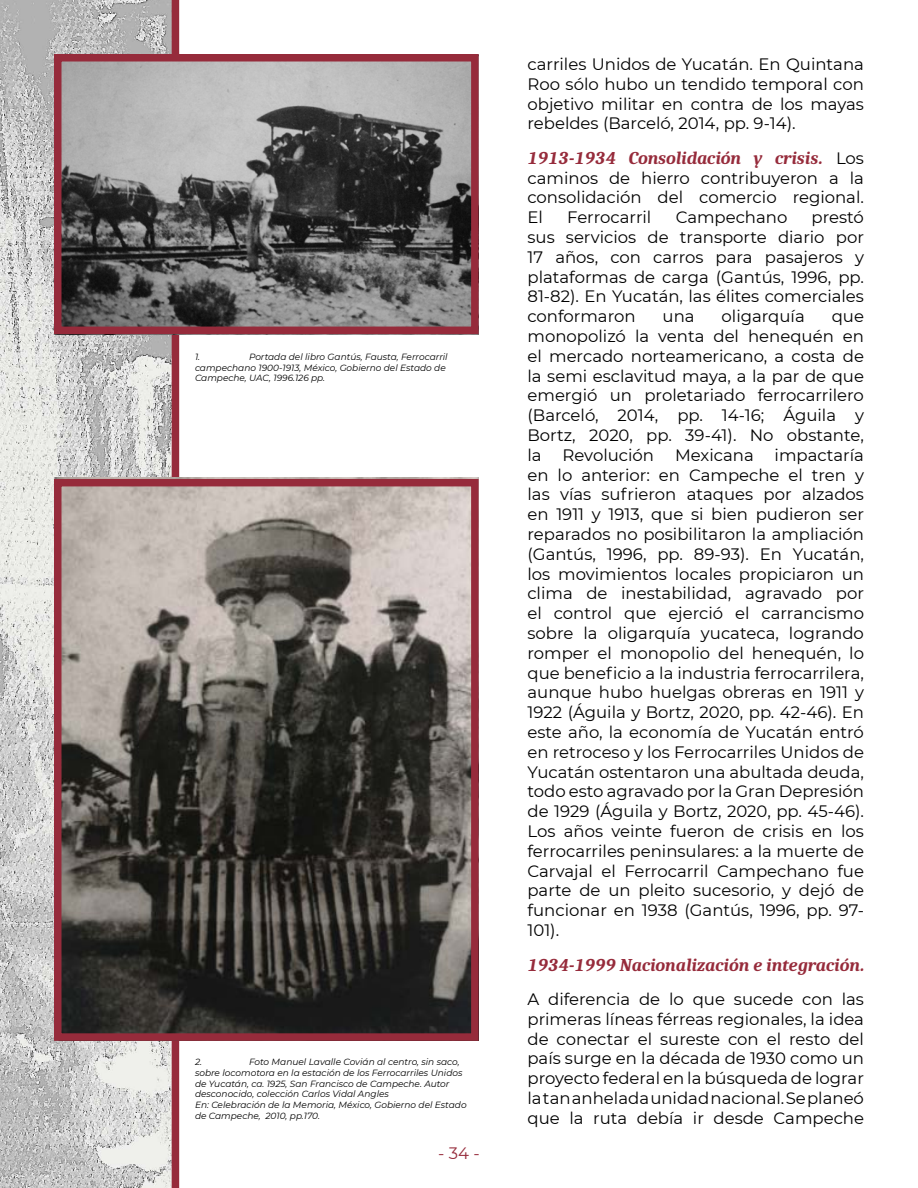
<style>
.page{position:relative;width:918px;height:1188px;background:#fff}
.page>*{position:absolute;margin:0;border:0;box-sizing:border-box;transform-origin:0 0}
.t1{font:italic 700 18px "Caladea";color:#962b3b}
.t2{font:16.5px/19.8px "Montserrat";color:#000;text-align:justify}
.t3{font:16.5px "Montserrat";color:#962b3b}
.t4{font:italic 9px/10.8px "Montserrat";color:#000}
.s1{font-family:"Montserrat";font-weight:400;font-style:normal;font-size:16.5px;color:#000}
</style>
<div class="page">
<img style="left:0;top:0;width:172px;height:1188px">
<div style="left:172px;top:0;width:7px;height:1188px;background:#962b3b"></div>
<img style="left:63px;top:63px;width:407px;height:262px">
<div style="left:54px;top:54px;width:425px;height:280px;border:8px solid #962b3b"></div>
<img style="left:54px;top:477px;width:425px;height:555px">
<div style="left:54px;top:479px;width:425px;height:562px;border:8px solid #962b3b"></div>
<p class="t4" style="left:195px;top:351px;width:254px;text-indent:54px">Portada del libro Gantús, Fausta, Ferrocarril campechano 1900-1913, México, Gobierno del Estado de<br>Campeche, UAC, 1996.126 pp.</p>
<p class="t4" style="left:195px;top:351px;width:7px">1.</p>
<p class="t4" style="left:195px;top:1056px;width:273px;text-indent:54px">Foto Manuel Lavalle Covián al centro, sin saco, sobre locomotora en la estación de los Ferrocarriles Unidos de Yucatán, ca. 1925, San Francisco de Campeche. Autor desconocido, colección Carlos Vidal Angles<br>En: Celebración de la Memoria, México, Gobierno del Estado de Campeche, 2010, pp.170.</p>
<p class="t4" style="left:195px;top:1056px;width:9px">2.</p>
<p class="t3" style="left:438px;top:1142px;width:43px">- 34 -</p>
<p class="t2" style="left:528px;top:54px;width:338px">carriles Unidos de Yucatán. En Quintana Roo sólo hubo un tendido temporal con objetivo militar en contra de los mayas rebeldes (Barceló, 2014, pp. 9-14).</p>
<p class="t1" style="left:528px;top:147px;width:338px">1913-1934 Consolidación y crisis. <span class="s1">Los</span></p>
<p class="t2" style="left:528px;top:167px;width:338px">caminos de hierro contribuyeron a la consolidación del comercio regional.<br>El</p>
<p class="t2" style="left:567px;top:207px;width:86px">Ferrocarril</p>
<p class="t2" style="left:676px;top:207px;width:113px">Campechano</p>
<p class="t2" style="left:528px;top:207px;width:338px;text-indent:284px">prestó sus servicios de transporte diario por 17 años, con carros para pasajeros y plataformas de carga (Gantús, 1996, pp.<br>81-82). En Yucatán, las élites comerciales conformaron</p>
<p class="t2" style="left:663px;top:306px;width:34px">una</p>
<p class="t2" style="left:722px;top:306px;width:85px">oligarquía</p>
<p class="t2" style="left:528px;top:306px;width:338px;text-indent:304px">que monopolizó la venta del henequén en el mercado norteamericano, a costa de la semi esclavitud maya, a la par de que emergió un proletariado ferrocarrilero (Barceló, 2014, pp. 14-16; Águila y Bortz, 2020, pp. 39-41). No obstante, la</p>
<p class="t2" style="left:528px;top:445px;width:338px;text-indent:247px">impactaría en lo anterior: en Campeche el tren y las vías sufrieron ataques por alzados en 1911 y 1913, que si bien pudieron ser reparados no posibilitaron la ampliación (Gantús, 1996, pp. 89-93). En Yucatán, los movimientos locales propiciaron un clima de inestabilidad, agravado por el control que ejerció el carrancismo sobre la oligarquía yucateca, logrando romper el monopolio del henequén, lo que beneficio a la industria ferrocarrilera, aunque hubo huelgas obreras en 1911 y 1922 (Águila y Bortz, 2020, pp. 42-46). En este año, la economía de Yucatán entró en retroceso y los Ferrocarriles Unidos de Yucatán ostentaron una abultada deuda, todo esto agravado por la Gran Depresión de 1929 (Águila y Bortz, 2020, pp. 45-46).<br>Los años veinte fueron de crisis en los ferrocarriles peninsulares: a la muerte de Carvajal el Ferrocarril Campechano fue parte de un pleito sucesorio, y dejó de funcionar en 1938 (Gantús, 1996, pp. 97- 101).</p>
<p class="t1" style="left:527px;top:954px;width:338px">1934-1999 Nacionalización e integración.</p>
<p class="t2" style="left:527px;top:989px;width:338px">A diferencia de lo que sucede con las primeras líneas férreas regionales, la idea de conectar el sureste con el resto del país surge en la década de 1930 como un proyecto federal en la búsqueda de lograr la tan anhelada unidad nacional. Se planeó que la ruta debía ir desde Campeche</p>
<p class="t2" style="left:563px;top:445px;width:93px">Revolución</p>
<p class="t2" style="left:675px;top:445px;width:80px">Mexicana</p>
</div>
